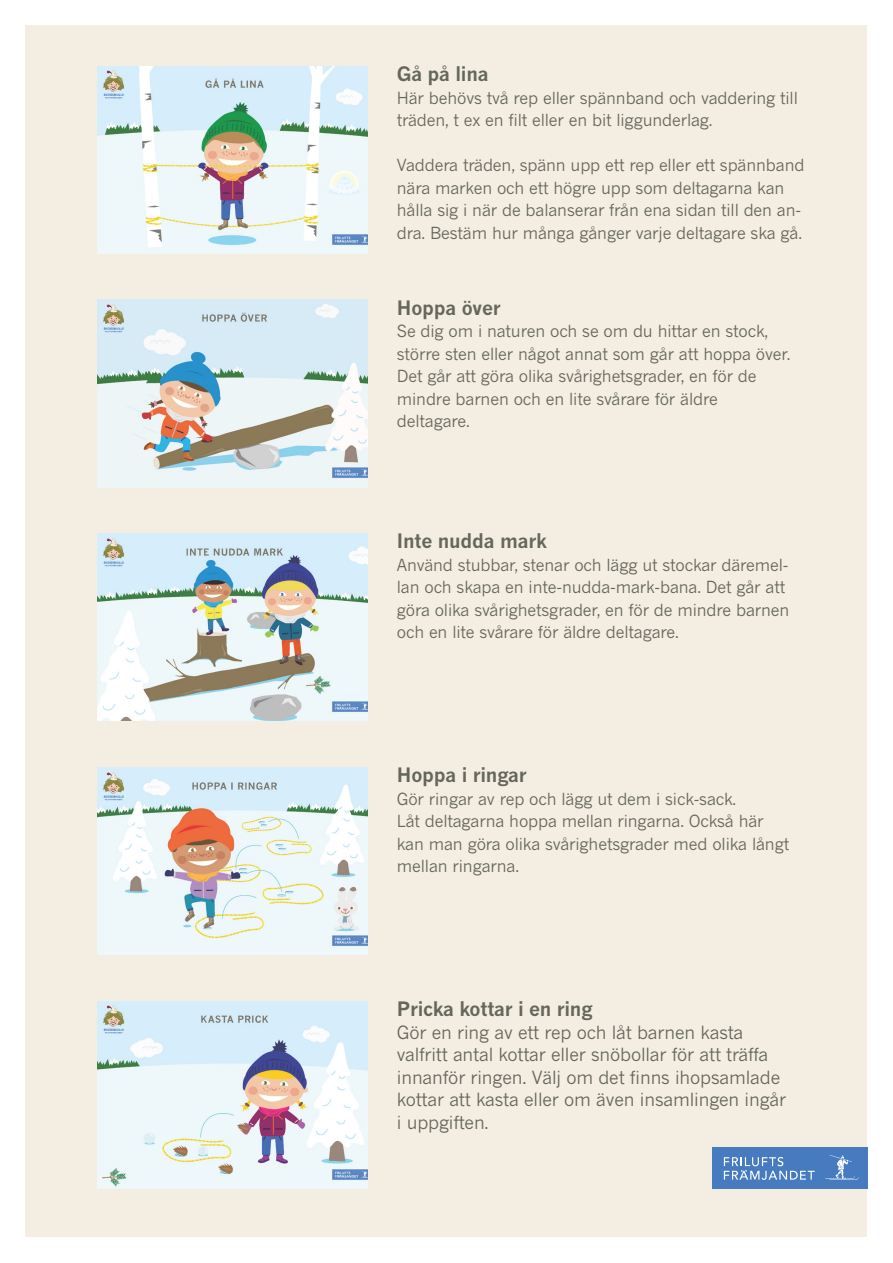
<style>
.page{position:relative;width:893px;height:1263px;background:#fff}
.page>*{position:absolute;margin:0;border:0;box-sizing:border-box;transform-origin:0 0}
.t1{font:700 19.5px "News Gothic MT Std";letter-spacing:-.01em;color:#65665c}
.t2{font:18px/22.5px "News Gothic MT Std";letter-spacing:-.01em;color:#65665c}
.t3{font:16.5px/22.5px "News Gothic MT Std";letter-spacing:-.01em;color:#65665c}
</style>
<div class="page">
<div style="left:26px;top:26px;width:841px;height:1211px;background:#f4eee2"></div>
<img style="left:98px;top:300px;width:269px;height:187px">
<img style="left:98px;top:66px;width:269px;height:188px">
<img style="left:98px;top:534px;width:269px;height:187px">
<img style="left:98px;top:767px;width:269px;height:188px">
<img style="left:98px;top:1001px;width:269px;height:188px">
<div style="left:712px;top:1148px;width:155px;height:41px;background:#467cbf"></div>
<svg style="left:724px;top:1157px;width:91px;height:23px"></svg>
<svg style="left:825px;top:1155px;width:34px;height:25px"></svg>
<p class="t1" style="left:397px;top:62px;width:93px">Gå på lina</p>
<p class="t3" style="left:397px;top:86px;width:403px">Här behövs två rep eller spännband och vaddering till</p>
<p class="t3" style="left:397px;top:109px;width:317px">träden, t ex en filt eller en bit liggunderlag.</p>
<p class="t3" style="left:397px;top:154px;width:409px">Vaddera träden, spänn upp ett rep eller ett spännband nära marken och ett högre upp som deltagarna kan hålla sig i när de balanserar från ena sidan till den an&shy;dra. Bestäm hur många gånger varje deltagare ska gå.</p>
<p class="t1" style="left:397px;top:295px;width:105px">Hoppa över</p>
<p class="t3" style="left:397px;top:320px;width:395px">Se dig om i naturen och se om du hittar en stock, större sten eller något annat som går att hoppa över.<br>Det går att göra olika svårighetsgrader, en för de mindre barnen och en lite svårare för äldre</p>
<p class="t3" style="left:397px;top:410px;width:75px">deltagare.</p>
<p class="t1" style="left:397px;top:529px;width:151px">Inte nudda mark</p>
<p class="t3" style="left:397px;top:553px;width:394px">Använd stubbar, stenar och lägg ut stockar däremel&shy;lan och skapa en inte-nudda-mark-bana. Det går att göra olika svårighetsgrader, en för de mindre barnen och en lite svårare för äldre deltagare.</p>
<p class="t1" style="left:397px;top:763px;width:131px">Hoppa i ringar</p>
<p class="t3" style="left:397px;top:787px;width:394px">Gör ringar av rep och lägg ut dem i sick-sack.<br>Låt deltagarna hoppa mellan ringarna. Också här kan man göra olika svårighetsgrader med olika långt</p>
<p class="t3" style="left:397px;top:855px;width:124px">mellan ringarna.</p>
<p class="t1" style="left:397px;top:997px;width:197px">Pricka kottar i en ring</p>
<p class="t2" style="left:397px;top:1021px;width:391px">Gör en ring av ett rep och låt barnen kasta valfritt antal kottar eller snöbollar för att träffa innanför ringen. Välj om det finns ihopsamlade kottar att kasta eller om även insamlingen ingår i uppgiften.</p>
</div>
